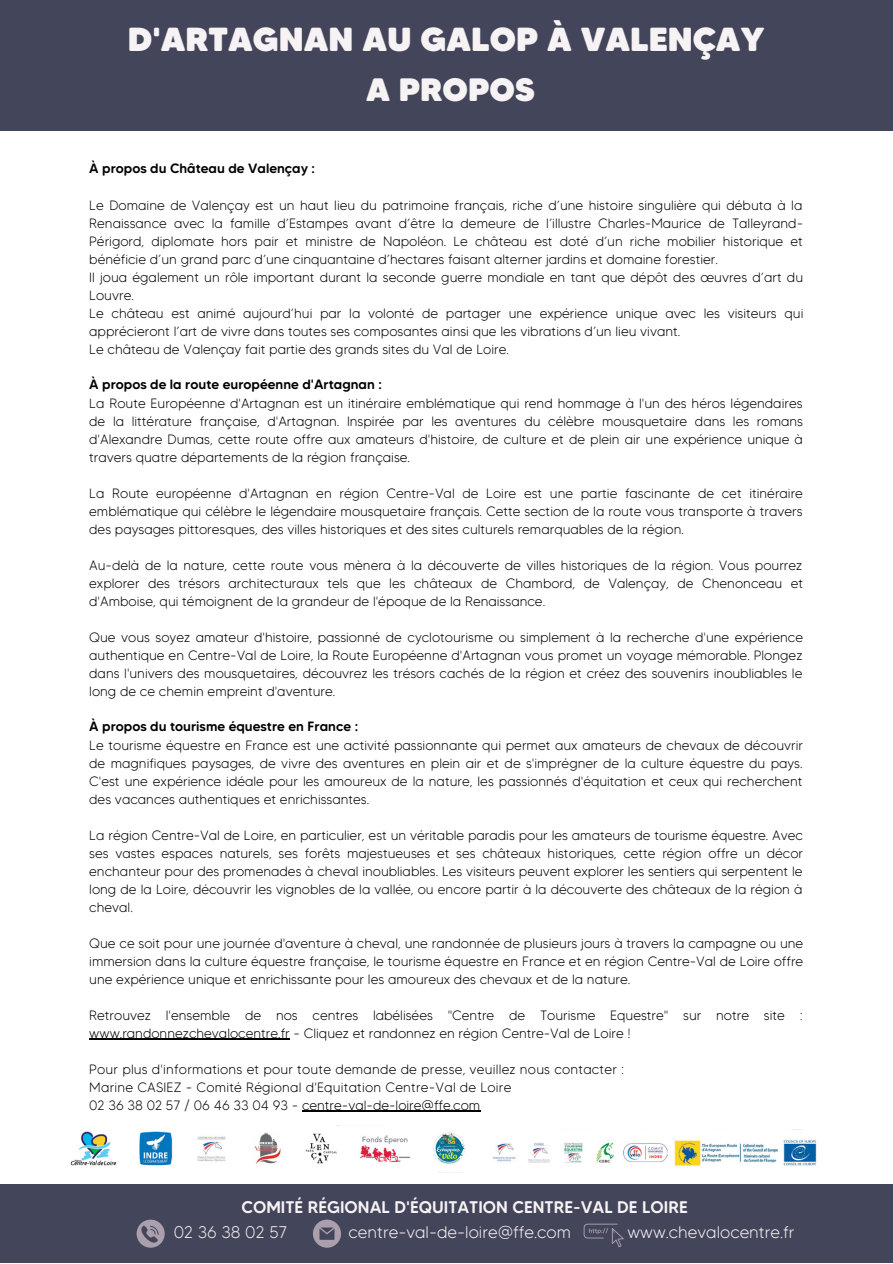
<style>
.page{position:relative;width:893px;height:1264px;background:#fff}
.page>*{position:absolute;margin:0;border:0;box-sizing:border-box;transform-origin:0 0}
.t1{font:900 33.3px "MADE Tommy Soft";color:#f7f3f4}
.t2{font:900 32.4px "MADE Tommy Soft";color:#f7f3f4}
.t3{font:300 16.8px "MADE Tommy Soft";color:#f7f3f4}
.t4{font:500 16.8px "MADE Tommy Soft";color:#f7f3f4}
.t5{font:300 13.5px/18px "MADE Tommy Soft";color:#000;text-align:justify}
.t6{font:500 13.5px "MADE Tommy Soft";color:#000}
</style>
<div class="page">
<div style="left:0;top:0;width:892px;height:130px;background:#43455a"></div>
<img style="left:70px;top:1125px;width:395px;height:41px">
<img style="left:492px;top:1129px;width:325px;height:37px">
<div style="left:0;top:1184px;width:892px;height:78px;background:#43455a"></div>
<svg style="left:137px;top:1219px;width:28px;height:28px"></svg>
<svg style="left:313px;top:1219px;width:28px;height:28px"></svg>
<svg style="left:583px;top:1223px;width:40px;height:24px"></svg>
<hr style="left:89px;top:1038px;width:201px;height:1px;background:#000">
<hr style="left:302px;top:1110px;width:178px;height:1px;background:#000">
<p class="t1" style="left:128px;top:18px;width:638px">D'ARTAGNAN AU GALOP À VALENÇAY</p>
<p class="t2" style="left:366px;top:69px;width:170px">A PROPOS</p>
<p class="t6" style="left:89px;top:160px;width:227px">À propos du Château de Valençay :</p>
<p class="t5" style="left:89px;top:196px;width:715px">Le Domaine de Valençay est un haut lieu du patrimoine français, riche d’une histoire singulière qui débuta à la Renaissance avec la famille d’Estampes avant d’être la demeure de l’illustre Charles-Maurice de Talleyrand-Périgord, diplomate hors pair et ministre de Napoléon. Le château est doté d’un riche mobilier historique et bénéficie d’un grand parc d’une cinquantaine d’hectares faisant alterner jardins et domaine forestier.</p>
<p class="t5" style="left:89px;top:268px;width:715px">Il joua également un rôle important durant la seconde guerre mondiale en tant que dépôt des œuvres d’art du<br>Louvre.</p>
<p class="t5" style="left:89px;top:304px;width:715px">Le château est animé aujourd’hui par la volonté de partager une expérience unique avec les visiteurs qui apprécieront l’art de vivre dans toutes ses composantes ainsi que les vibrations d’un lieu vivant.</p>
<p class="t5" style="left:89px;top:340px;width:421px">Le château de Valençay fait partie des grands sites du Val de Loire.</p>
<p class="t6" style="left:89px;top:375px;width:294px">À propos de la route européenne d'Artagnan :</p>
<p class="t5" style="left:89px;top:394px;width:715px">La Route Européenne d'Artagnan est un itinéraire emblématique qui rend hommage à l'un des héros légendaires de la littérature française, d'Artagnan. Inspirée par les aventures du célèbre mousquetaire dans les romans d'Alexandre Dumas, cette route offre aux amateurs d'histoire, de culture et de plein air une expérience unique à travers quatre départements de la région française.</p>
<p class="t5" style="left:89px;top:484px;width:715px">La Route européenne d'Artagnan en région Centre-Val de Loire est une partie fascinante de cet itinéraire emblématique qui célèbre le légendaire mousquetaire français. Cette section de la route vous transporte à travers des paysages pittoresques, des villes historiques et des sites culturels remarquables de la région.</p>
<p class="t5" style="left:89px;top:556px;width:715px">Au-delà de la nature, cette route vous mènera à la découverte de villes historiques de la région. Vous pourrez explorer des trésors architecturaux tels que les châteaux de Chambord, de Valençay, de Chenonceau et d'Amboise, qui témoignent de la grandeur de l'époque de la Renaissance.</p>
<p class="t5" style="left:89px;top:628px;width:715px">Que vous soyez amateur d'histoire, passionné de cyclotourisme ou simplement à la recherche d'une expérience authentique en Centre-Val de Loire, la Route Européenne d'Artagnan vous promet un voyage mémorable. Plongez dans l'univers des mousquetaires, découvrez les trésors cachés de la région et créez des souvenirs inoubliables le long de ce chemin empreint d'aventure.</p>
<p class="t6" style="left:89px;top:717px;width:270px">À propos du tourisme équestre en France :</p>
<p class="t5" style="left:89px;top:736px;width:715px">Le tourisme équestre en France est une activité passionnante qui permet aux amateurs de chevaux de découvrir de magnifiques paysages, de vivre des aventures en plein air et de s'imprégner de la culture équestre du pays.<br>C'est une expérience idéale pour les amoureux de la nature, les passionnés d'équitation et ceux qui recherchent des vacances authentiques et enrichissantes.</p>
<p class="t5" style="left:89px;top:825px;width:715px">La région Centre-Val de Loire, en particulier, est un véritable paradis pour les amateurs de tourisme équestre. Avec ses vastes espaces naturels, ses forêts majestueuses et ses châteaux historiques, cette région offre un décor enchanteur pour des promenades à cheval inoubliables. Les visiteurs peuvent explorer les sentiers qui serpentent le long de la Loire, découvrir les vignobles de la vallée, ou encore partir à la découverte des châteaux de la région à cheval.</p>
<p class="t5" style="left:89px;top:933px;width:715px">Que ce soit pour une journée d'aventure à cheval, une randonnée de plusieurs jours à travers la campagne ou une immersion dans la culture équestre française, le tourisme équestre en France et en région Centre-Val de Loire offre une expérience unique et enrichissante pour les amoureux des chevaux et de la nature.</p>
<p class="t5" style="left:89px;top:1005px;width:714px">Retrouvez l'ensemble de nos centres labélisées "Centre de Tourisme Equestre" sur notre site : www.randonnezchevalocentre.fr - Cliquez et randonnez en région Centre-Val de Loire !</p>
<p class="t5" style="left:89px;top:1059px;width:536px">Pour plus d'informations et pour toute demande de presse, veuillez nous contacter :</p>
<p class="t5" style="left:89px;top:1077px;width:423px">Marine CASIEZ - Comité Régional d'Equitation Centre-Val de Loire</p>
<p class="t5" style="left:89px;top:1095px;width:392px">02 36 38 02 57 / 06 46 33 04 93 - centre-val-de-loire@ffe.com</p>
<p class="t4" style="left:241px;top:1196px;width:448px">COMITÉ RÉGIONAL D'ÉQUITATION CENTRE-VAL DE LOIRE</p>
<p class="t3" style="left:174px;top:1221px;width:115px">02 36 38 02 57</p>
<p class="t3" style="left:348px;top:1221px;width:224px">centre-val-de-loire@ffe.com</p>
<p class="t3" style="left:627px;top:1221px;width:168px">www.chevalocentre.fr</p>
</div>
